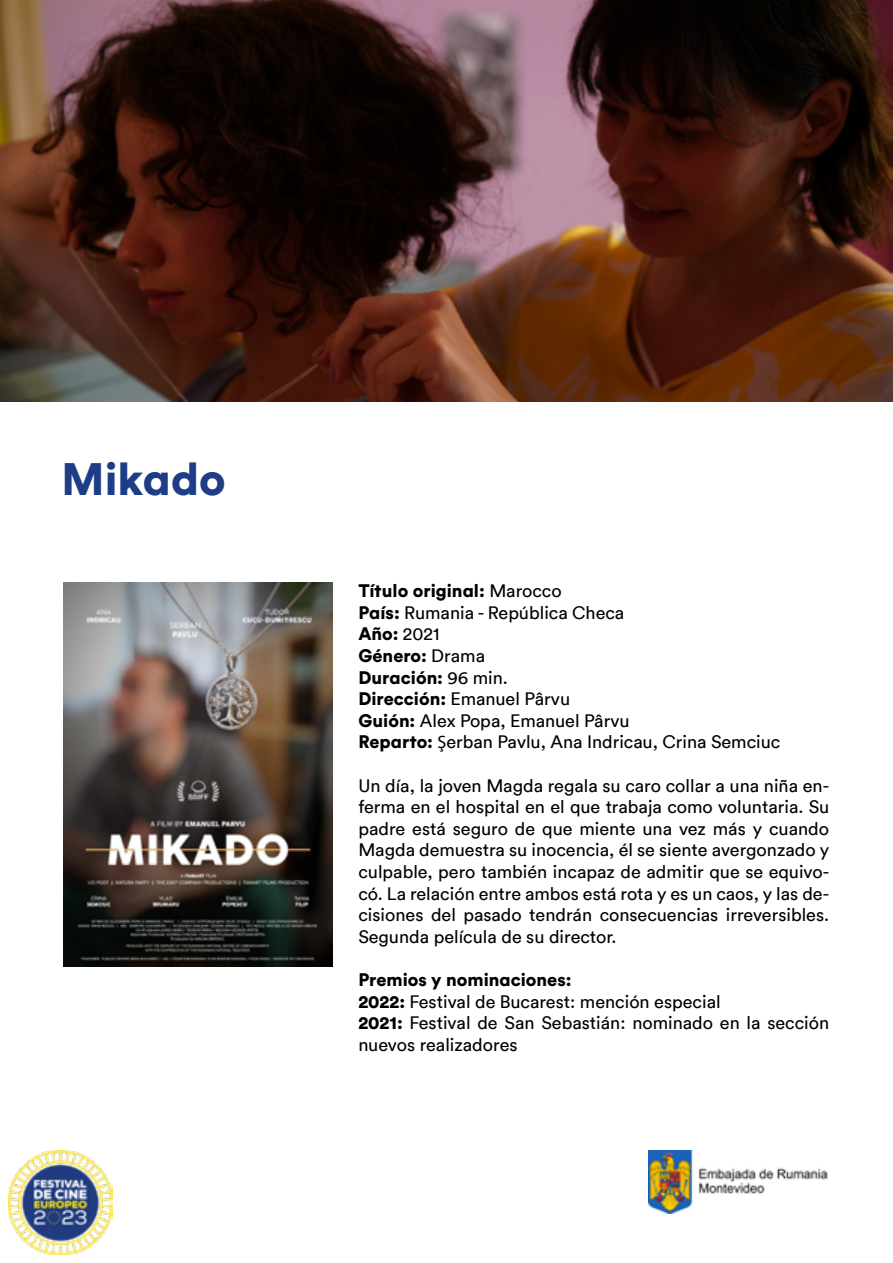
<style>
.page{position:relative;width:893px;height:1263px;background:#fff}
.page>*{position:absolute;margin:0;border:0;box-sizing:border-box;transform-origin:0 0}
.t1{font:900 45px "Cinemateca Circular";color:#1d3e87}
.t2{font:18px/21.6px "Circular";color:#000}
.t3{font:900 18px/21.6px "Cinemateca Circular";color:#000}
.s1{font-family:"Circular";font-weight:400}
.s2{font-family:"Cinemateca Circular";font-weight:900}
.s3{font-family:"Myriad Pro"}
</style>
<div class="page">
<img style="left:9px;top:1150px;width:103px;height:104px">
<img style="left:0;top:0;width:893px;height:402px">
<img style="left:64px;top:583px;width:268px;height:384px">
<img style="left:648px;top:1150px;width:180px;height:63px">
<h1 class="t1" style="left:62px;top:449px;width:166px">Mikado</h1>
<p class="t3" style="left:358px;top:580px;width:205px">Título original: <span class="s1">Marocco</span></p>
<p class="t2" style="left:358px;top:601px;width:267px"><span class="s2">País:</span> Rumania - República Checa</p>
<p class="t3" style="left:358px;top:623px;width:151px">Año: <span class="s1">2021<br></span>Género: <span class="s1">Drama<br></span>Duración: <span class="s1">96 min.</span></p>
<p class="t2" style="left:358px;top:688px;width:424px"><span class="s2">Dirección:</span> Emanuel Pârvu<br><span class="s2">Guión:</span> Alex Popa, Emanuel Pârvu<br><span class="s2">Reparto:</span> <span class="s3">Ş</span>erban Pavlu, Ana Indricau, Crina Semciuc</p>
<p class="t2" style="left:358px;top:774px;width:472px;text-align:justify">Un día, la joven Magda regala su caro collar a una niña en&shy;ferma en el hospital en el que trabaja como voluntaria. Su padre está seguro de que miente una vez más y cuando Magda demuestra su inocencia, él se siente avergonzado y culpable, pero también incapaz de admitir que se equivo&shy;có. La relación entre ambos está rota y es un caos, y las de&shy;cisiones del pasado tendrán consecuencias irreversibles.<br>Segunda película de su director.</p>
<p class="t3" style="left:358px;top:968px;width:215px">Premios y nominaciones:</p>
<p class="t2" style="left:358px;top:990px;width:472px"><span class="s2">2022:</span> Festival de Bucarest: mención especial<br><span class="s2">2021:</span> Festival de San Sebastián: nominado en la sección nuevos realizadores</p>
</div>
